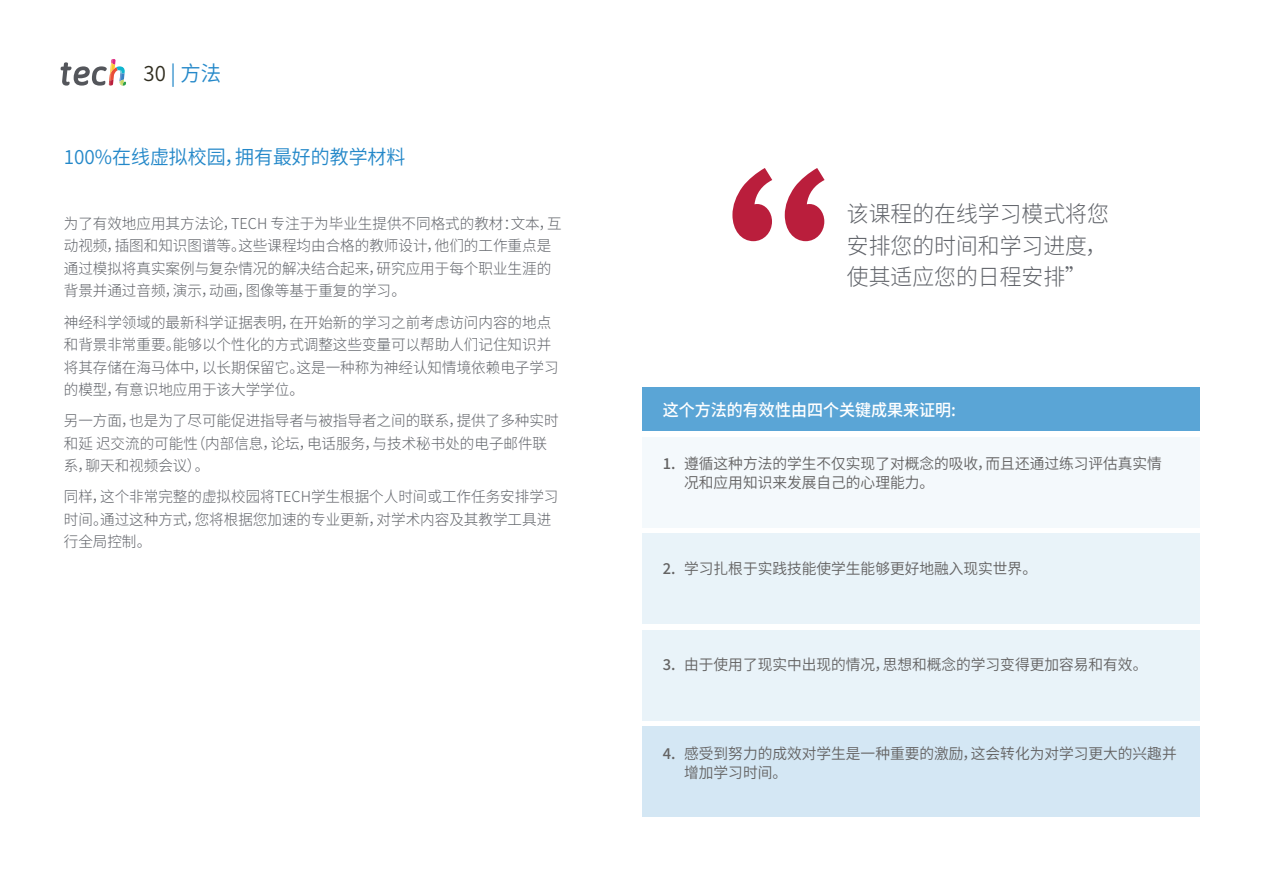
<style>
.page{position:relative;width:1263px;height:893px;background:#fff}
.page>*{position:absolute;margin:0;border:0;box-sizing:border-box;transform-origin:0 0}
.t1{font:300 22.5px/31.5px "Source Han Sans CN";color:#61646a;text-align:justify}
.t2{font:21px "Source Han Sans CN";color:#2488c9}
.t3{font:19.5px "Source Han Sans CN";color:#2488c9}
.t4{font:500 16.5px "Source Han Sans CN";color:#fff}
.t5{font:300 15px/22.5px "Source Han Sans CN";color:#61646a}
.t6{font:15px/19.5px "Source Han Sans CN";color:#646363}
.s1{color:#312e20}
.s2{font-weight:500}
</style>
<div class="page">
<svg style="left:732px;top:168px;width:92px;height:73px"></svg>
<div style="left:642px;top:387px;width:557px;height:44px;background:#5aa5d6"></div>
<div style="left:642px;top:726px;width:557px;height:90px;background:#d4e7f4"></div>
<div style="left:642px;top:630px;width:557px;height:90px;background:#e9f3f9"></div>
<div style="left:642px;top:534px;width:557px;height:90px;background:#e9f3f9"></div>
<div style="left:642px;top:437px;width:557px;height:90px;background:#f4f9fc"></div>
<svg style="left:61px;top:59px;width:65px;height:27px"></svg>
<h2 class="t2" style="left:144px;top:61px;width:79px"><span class="s1">30</span> | 方法</h2>
<h3 class="t3" style="left:64px;top:146px;width:343px">100%在线虚拟校园，拥有最好的教学材料</h3>
<p class="t5" style="left:64px;top:213px;width:499px">为了有效地应用其方法论，TECH 专注于为毕业生提供不同格式的教材：文本，互动视频，插图和知识图谱等。这些课程均由合格的教师设计，他们的工作重点是通过模拟将真实案例与复杂情况的解决结合起来，研究应用于每个职业生涯的背景并通过音频，演示，动画，图像等基于重复的学习。</p>
<p class="t5" style="left:64px;top:311px;width:496px">神经科学领域的最新科学证据表明，在开始新的学习之前考虑访问内容的地点和背景非常重要。能够以个性化的方式调整这些变量可以帮助人们记住知识并将其存储在海马体中，以长期保留它。这是一种称为神经认知情境依赖电子学习的模型，有意识地应用于该大学学位。</p>
<p class="t5" style="left:64px;top:410px;width:496px">另一方面，也是为了尽可能促进指导者与被指导者之间的联系，提供了多种实时和延迟交流的可能性（内部信息，论坛，电话服务，与技术秘书处的电子邮件联系，聊天和视频会议）。</p>
<p class="t5" style="left:64px;top:486px;width:496px">同样，这个非常完整的虚拟校园将TECH学生根据个人时间或工作任务安排学习时间。通过这种方式，您将根据您加速的专业更新，对学术内容及其教学工具进行全局控制。</p>
<h1 class="t1" style="left:847px;top:199px;width:263px">该课程的在线学习模式将您安排您的时间和学习进度，使其适应您的日程安排”</h1>
<p class="t4" style="left:663px;top:401px;width:294px">这个方法的有效性由四个关键成果来证明:</p>
<p class="t6" style="left:684px;top:454px;width:479px;text-indent:-21px"><span class="s2">1.</span> 遵循这种方法的学生不仅实现了对概念的吸收，而且还通过练习评估真实情况和应用知识来发展自己的心理能力。</p>
<p class="t6" style="left:663px;top:559px;width:376px"><span class="s2">2.</span> 学习扎根于实践技能使学生能够更好地融入现实世界。</p>
<p class="t6" style="left:663px;top:655px;width:486px"><span class="s2">3.</span> 由于使用了现实中出现的情况，思想和概念的学习变得更加容易和有效。</p>
<p class="t6" style="left:684px;top:744px;width:494px;text-indent:-21px"><span class="s2">4.</span> 感受到努力的成效对学生是一种重要的激励，这会转化为对学习更大的兴趣并增加学习时间。</p>
</div>
